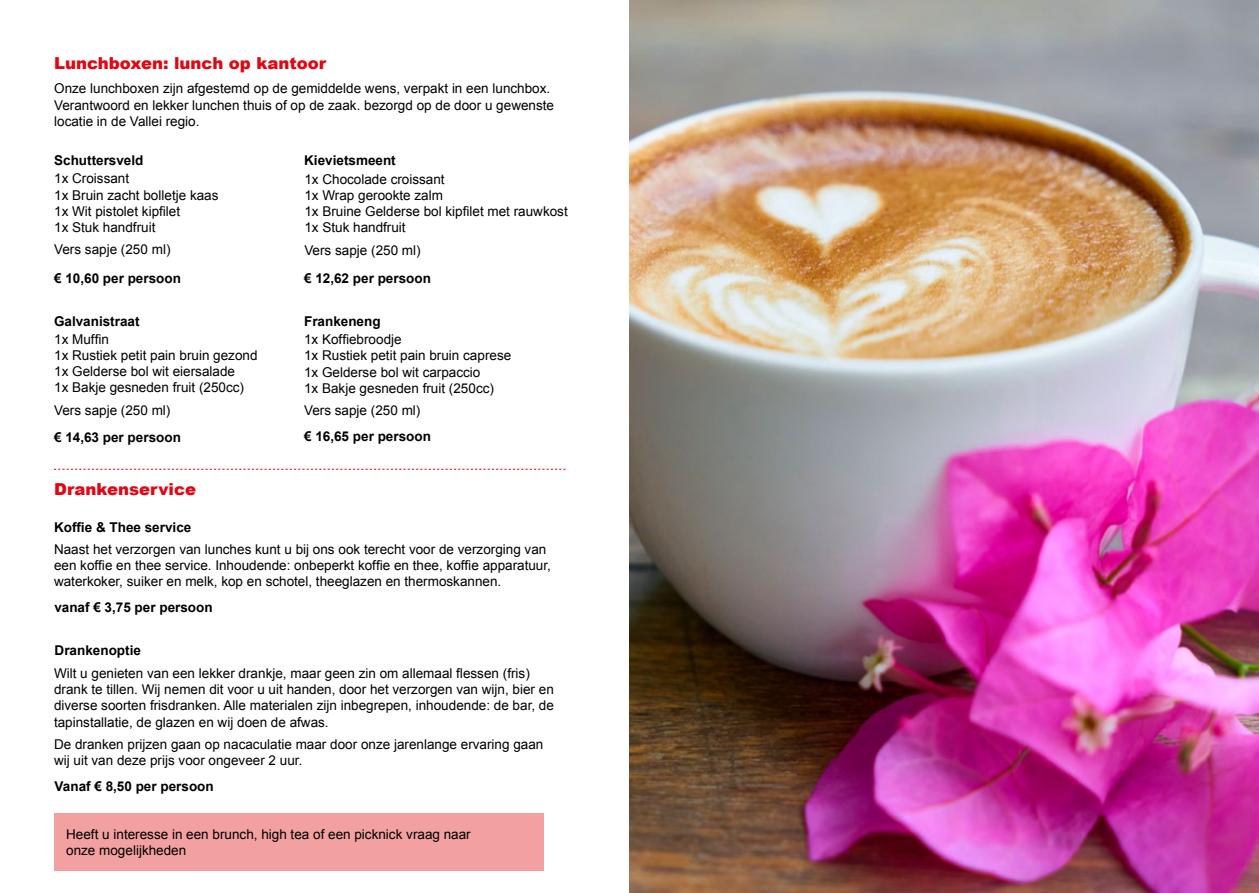
<style>
.page{position:relative;width:1259px;height:893px;background:#fff}
.page>*{position:absolute;margin:0;border:0;box-sizing:border-box;transform-origin:0 0}
.t1{font:900 16.5px "Arial";color:#e30613}
.t2{font:13.5px/16.2px "Arial";color:#000}
.t3{font:700 13.5px "Arial";color:#000}
.t4{font:700 13.5px "Arial";color:#020203}
</style>
<div class="page">
<div style="left:54px;top:813px;width:490px;height:58px;background:#f3a0a0"></div>
<img style="left:629px;top:0;width:630px;height:893px">
<svg style="left:54px;top:469px;width:511px;height:1px"></svg>
<p class="t1" style="left:54px;top:51px;width:273px">Lunchboxen: lunch op kantoor</p>
<p class="t2" style="left:54px;top:81px;width:501px">Onze lunchboxen zijn afgestemd op de gemiddelde wens, verpakt in een lunchbox.<br>Verantwoord en lekker lunchen thuis of op de zaak. bezorgd op de door u gewenste locatie in de Vallei regio.</p>
<p class="t3" style="left:54px;top:151px;width:91px">Schuttersveld</p>
<p class="t3" style="left:304px;top:152px;width:93px">Kievietsmeent</p>
<p class="t2" style="left:54px;top:171px;width:166px">1x Croissant<br>1x Bruin zacht bolletje kaas<br>1x Wit pistolet kipfilet<br>1x Stuk handfruit</p>
<p class="t2" style="left:54px;top:242px;width:118px">Vers sapje (250 ml)</p>
<p class="t2" style="left:304px;top:171px;width:265px">1x Chocolade croissant<br>1x Wrap gerookte zalm<br>1x Bruine Gelderse bol kipfilet met rauwkost<br>1x Stuk handfruit</p>
<p class="t2" style="left:304px;top:242px;width:118px">Vers sapje (250 ml)</p>
<p class="t4" style="left:54px;top:269px;width:128px">€ 10,60 per persoon</p>
<p class="t4" style="left:304px;top:269px;width:128px">€ 12,62 per persoon</p>
<p class="t3" style="left:54px;top:312px;width:87px">Galvanistraat</p>
<p class="t3" style="left:304px;top:312px;width:78px">Frankeneng</p>
<p class="t2" style="left:54px;top:331px;width:205px">1x Muffin<br>1x Rustiek petit pain bruin gezond<br>1x Gelderse bol wit eiersalade<br>1x Bakje gesneden fruit (250cc)</p>
<p class="t2" style="left:54px;top:402px;width:118px">Vers sapje (250 ml)</p>
<p class="t2" style="left:304px;top:332px;width:209px">1x Koffiebroodje<br>1x Rustiek petit pain bruin caprese<br>1x Gelderse bol wit carpaccio<br>1x Bakje gesneden fruit (250cc)</p>
<p class="t2" style="left:304px;top:403px;width:118px">Vers sapje (250 ml)</p>
<p class="t4" style="left:54px;top:428px;width:128px">€ 14,63 per persoon</p>
<p class="t4" style="left:304px;top:428px;width:128px">€ 16,65 per persoon</p>
<p class="t1" style="left:54px;top:477px;width:143px">Drankenservice</p>
<p class="t3" style="left:54px;top:519px;width:139px">Koffie &amp; Thee service</p>
<p class="t2" style="left:54px;top:541px;width:498px">Naast het verzorgen van lunches kunt u bij ons ook terecht voor de verzorging van een koffie en thee service. Inhoudende: onbeperkt koffie en thee, koffie apparatuur, waterkoker, suiker en melk, kop en schotel, theeglazen en thermoskannen.</p>
<p class="t3" style="left:54px;top:598px;width:160px">vanaf € 3,75 per persoon</p>
<p class="t3" style="left:55px;top:641px;width:88px">Drankenoptie</p>
<p class="t2" style="left:54px;top:665px;width:501px">Wilt u genieten van een lekker drankje, maar geen zin om allemaal flessen (fris) drank te tillen. Wij nemen dit voor u uit handen, door het verzorgen van wijn, bier en diverse soorten frisdranken. Alle materialen zijn inbegrepen, inhoudende: de bar, de tapinstallatie, de glazen en wij doen de afwas.</p>
<p class="t2" style="left:54px;top:736px;width:491px">De dranken prijzen gaan op nacaculatie maar door onze jarenlange ervaring gaan wij uit van deze prijs voor ongeveer 2 uur.</p>
<p class="t3" style="left:55px;top:778px;width:161px">Vanaf € 8,50 per persoon</p>
<p class="t2" style="left:66px;top:826px;width:406px">Heeft u interesse in een brunch, high tea of een picknick vraag naar onze mogelijkheden</p>
</div>
